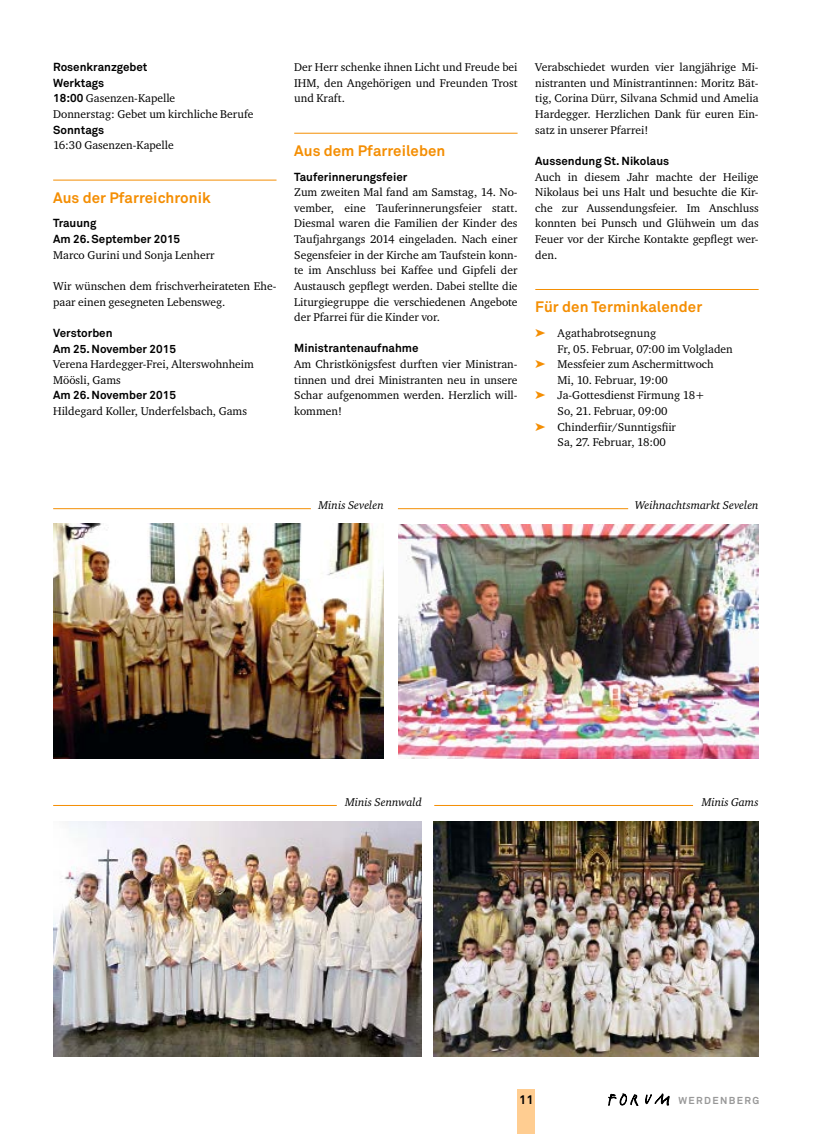
<style>
.page{position:relative;width:826px;height:1134px;background:#fff}
.page>*{position:absolute;margin:0;border:0;box-sizing:border-box;transform-origin:0 0}
.t1{font:700 15px "Akkurat";letter-spacing:.005em;color:#f48e03}
.t2{font:700 12.5px "Akkurat";color:#000}
.t3{font:11.5px/15.6px "Charter ITC";color:#000;text-align:justify}
.t4{font:700 11.5px/15.6px "Akkurat";color:#000}
.t5{font:italic 11.5px "Charter ITC";color:#000}
.t6{font:700 10px "Akkurat";letter-spacing:.14em;color:#989898}
.s1{font-family:"Akkurat";font-weight:700}
.s2{color:#f48e03}
</style>
<div class="page">
<svg style="left:645px;top:1094px;width:24px;height:11px"></svg>
<svg style="left:608px;top:1094px;width:30px;height:12px"></svg>
<div style="left:517px;top:1090px;width:18px;height:44px;background:#ffcd91"></div>
<hr style="left:53px;top:180px;width:223px;height:1px;background:#f48e03">
<hr style="left:294px;top:133px;width:223px;height:1px;background:#f48e03">
<hr style="left:535px;top:289px;width:223px;height:1px;background:#f48e03">
<hr style="left:53px;top:508px;width:258px;height:1px;background:#f48e03">
<hr style="left:53px;top:805px;width:284px;height:1px;background:#f48e03">
<hr style="left:398px;top:508px;width:230px;height:1px;background:#f48e03">
<hr style="left:434px;top:805px;width:259px;height:1px;background:#f48e03">
<img style="left:53px;top:524px;width:331px;height:234px">
<img style="left:398px;top:524px;width:360px;height:234px">
<img style="left:53px;top:821px;width:369px;height:235px">
<img style="left:434px;top:821px;width:324px;height:235px">
<p class="t4" style="left:53px;top:59px;width:96px">Rosenkranzgebet<br>Werktags</p>
<p class="t3" style="left:53px;top:90px;width:202px"><span class="s1">18:00</span> Gasenzen-Kapelle<br>Donnerstag: Gebet um kirchliche Berufe</p>
<p class="t4" style="left:53px;top:122px;width:53px">Sonntags</p>
<p class="t3" style="left:53px;top:137px;width:122px">16:30 Gasenzen-Kapelle</p>
<h1 class="t1" style="left:53px;top:188px;width:159px">Aus der Pfarreichronik</h1>
<p class="t4" style="left:53px;top:216px;width:128px">Trauung<br>Am 26. September 2015</p>
<p class="t3" style="left:53px;top:247px;width:163px">Marco Gurini und Sonja Lenherr</p>
<p class="t3" style="left:53px;top:278px;width:225px">Wir wünschen dem frischverheirateten Ehe&shy;paar einen gesegneten Lebensweg.</p>
<p class="t4" style="left:53px;top:325px;width:124px">Verstorben<br>Am 25. November 2015</p>
<p class="t3" style="left:53px;top:356px;width:202px">Verena Hardegger-Frei, Alterswohnheim<br>Möösli, Gams</p>
<p class="t4" style="left:53px;top:388px;width:124px">Am 26. November 2015</p>
<p class="t3" style="left:53px;top:403px;width:195px">Hildegard Koller, Underfelsbach, Gams</p>
<p class="t3" style="left:294px;top:59px;width:225px">Der Herr schenke ihnen Licht und Freude bei IHM, den Angehörigen und Freunden Trost und Kraft.</p>
<h1 class="t1" style="left:294px;top:141px;width:153px">Aus dem Pfarreileben</h1>
<p class="t4" style="left:294px;top:169px;width:115px">Tauferinnerungsfeier</p>
<p class="t3" style="left:294px;top:184px;width:225px">Zum zweiten Mal fand am Samstag, 14. No&shy;vember, eine Tauferinnerungsfeier statt.<br>Diesmal waren die Familien der Kinder des Taufjahrgangs 2014 eingeladen. Nach einer Segensfeier in der Kirche am Taufstein konn&shy;te im Anschluss bei Kaffee und Gipfeli der Austausch gepflegt werden. Dabei stellte die Liturgiegruppe die verschiedenen Angebote der Pfarrei für die Kinder vor.</p>
<p class="t4" style="left:294px;top:341px;width:126px">Ministrantenaufnahme</p>
<p class="t3" style="left:294px;top:356px;width:225px">Am Christkönigsfest durften vier Ministran&shy;tinnen und drei Ministranten neu in unsere Schar aufgenommen werden. Herzlich will&shy;kommen!</p>
<p class="t3" style="left:535px;top:59px;width:225px">Verabschiedet wurden vier langjährige Mi&shy;nistranten und Ministrantinnen: Moritz Bät&shy;tig, Corina Dürr, Silvana Schmid und Amelia Hardegger. Herzlichen Dank für euren Ein&shy;satz in unserer Pfarrei!</p>
<p class="t4" style="left:535px;top:153px;width:135px">Aussendung St. Nikolaus</p>
<p class="t3" style="left:535px;top:169px;width:225px">Auch in diesem Jahr machte der Heilige Nikolaus bei uns Halt und besuchte die Kir&shy;che zur Aussendungsfeier. Im Anschluss konnten bei Punsch und Glühwein um das Feuer vor der Kirche Kontakte gepflegt wer&shy;den.</p>
<h1 class="t1" style="left:535px;top:298px;width:168px">Für den Terminkalender</h1>
<p class="t3" style="left:535px;top:325px;width:122px"><span class="s2">➤</span> Agathabrotsegnung</p>
<p class="t3" style="left:557px;top:340px;width:177px">Fr, 05. Februar, 07:00 im Volgladen</p>
<p class="t3" style="left:535px;top:356px;width:180px"><span class="s2">➤</span> Messfeier zum Aschermittwoch</p>
<p class="t3" style="left:557px;top:372px;width:112px">Mi, 10. Februar, 19:00</p>
<p class="t3" style="left:535px;top:387px;width:171px"><span class="s2">➤</span> Ja-Gottesdienst Firmung 18+</p>
<p class="t3" style="left:557px;top:403px;width:112px">So, 21. Februar, 09:00</p>
<p class="t3" style="left:535px;top:419px;width:142px"><span class="s2">➤</span> Chinderfiir/Sunntigsfiir</p>
<p class="t3" style="left:557px;top:434px;width:110px">Sa, 27. Februar, 18:00</p>
<p class="t5" style="left:318px;top:498px;width:67px">Minis Sevelen</p>
<p class="t5" style="left:634px;top:498px;width:125px">Weihnachtsmarkt Sevelen</p>
<p class="t5" style="left:345px;top:795px;width:78px">Minis Sennwald</p>
<p class="t5" style="left:701px;top:795px;width:58px">Minis Gams</p>
<p class="t2" style="left:519px;top:1092px;width:16px">11</p>
<p class="t6" style="left:678px;top:1094px;width:82px">WERDENBERG</p>
</div>
